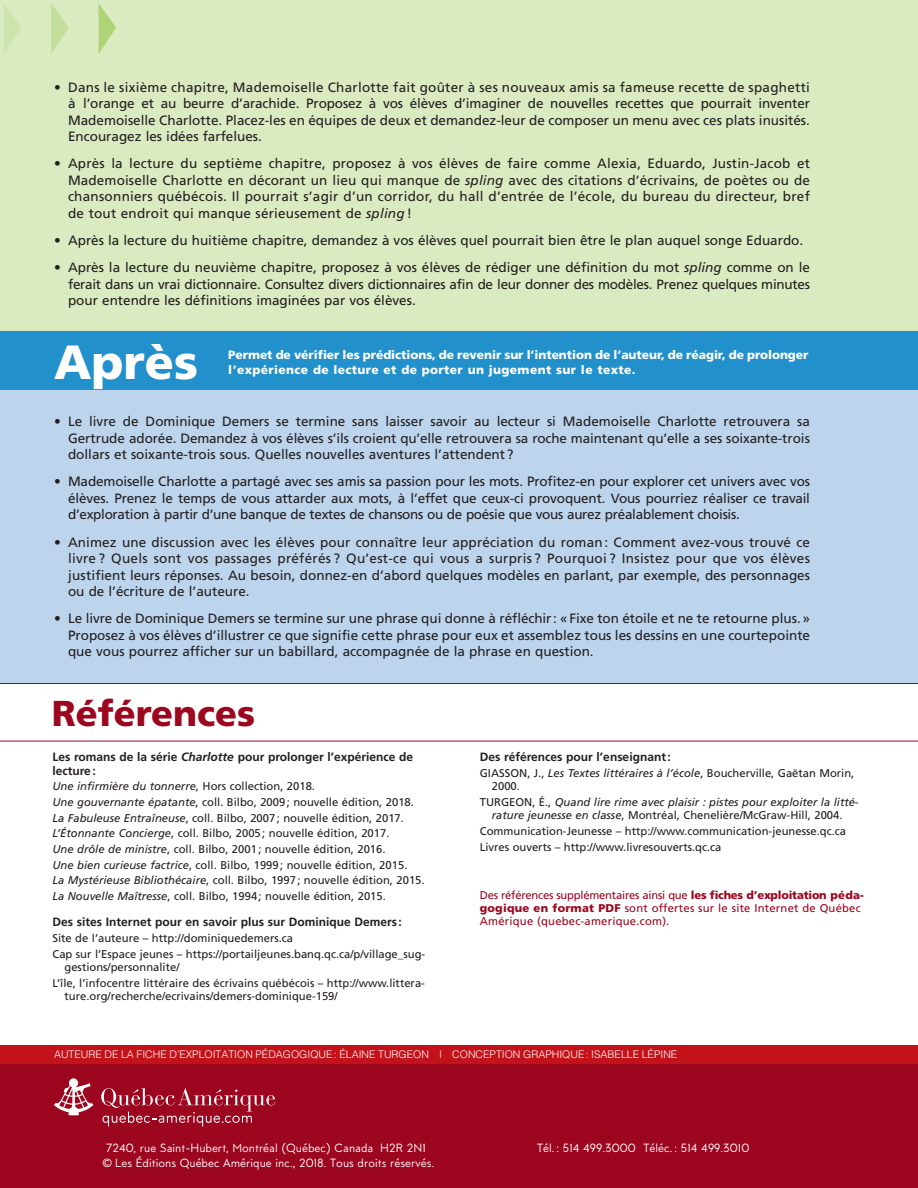
<style>
.page{position:relative;width:918px;height:1188px;background:#fff}
.page>*{position:absolute;margin:0;border:0;box-sizing:border-box;transform-origin:0 0}
.t1{font:900 48px "Frutiger";color:#fff}
.t2{font:900 36px "Frutiger";color:#9d061f}
.TexteCourantF{font:13.5px/16.5px "Frutiger";color:#231f20;text-align:justify}
.Reference_SousTitreF{font:700 12px/13.5px "Frutiger";color:#231f20}
.t3{font:12px "MTT Milano";letter-spacing:.005em;color:#fff}
.t4{font:900 12px/14.4px "Frutiger";letter-spacing:-.005em;color:#fff}
.ReferenceTexteF{font:11.25px/13.5px "Frutiger";color:#231f20}
.ReferenceTexteF-2{font:italic 11.25px/13.5px "Frutiger";color:#231f20;text-align:center}
.Reference_SupF{font:11.25px/12.8px "Frutiger";letter-spacing:.02em;color:#9d061f}
.t5{font:300 10.5px "Helvetica";color:#fff}
.s1{font-style:italic}
.s2{font-style:normal}
.s3{font-weight:900}
</style>
<div class="page">
<div style="left:0;top:0;width:918px;height:428px;background:#daeac1"></div>
<div style="left:0;top:379px;width:918px;height:316px;background:#bcd4ec"></div>
<div style="left:0;top:331px;width:918px;height:58px;background:#2290cb"></div>
<svg style="left:0;top:683px;width:918px;height:58px"></svg>
<svg style="left:4px;top:4px;width:17px;height:49px"></svg>
<svg style="left:51px;top:4px;width:18px;height:50px"></svg>
<svg style="left:99px;top:4px;width:17px;height:49px"></svg>
<div style="left:0;top:1054px;width:918px;height:134px;background:#9d061f"></div>
<div style="left:0;top:1045px;width:918px;height:18px;background:#c4121a"></div>
<svg style="left:54px;top:1078px;width:39px;height:37px"></svg>
<svg style="left:101px;top:1088px;width:174px;height:38px"></svg>
<p class="TexteCourantF" style="left:68px;top:78px;width:743px;text-indent:-14px">• Dans le sixième chapitre, Mademoiselle Charlotte fait goûter à ses nouveaux amis sa fameuse recette de spaghetti à l’orange et au beurre d’arachide. Proposez à vos élèves d’imaginer de nouvelles recettes que pourrait inventer Mademoiselle Charlotte. Placez-les en équipes de deux et demandez-leur de composer un menu avec ces plats inusités.<br>Encouragez les idées farfelues.</p>
<p class="TexteCourantF" style="left:68px;top:155px;width:743px;text-indent:-14px">• Après la lecture du septième chapitre, proposez à vos élèves de faire comme Alexia, Eduardo, Justin-Jacob et Mademoiselle Charlotte en décorant un lieu qui manque de <span class="s1">spling</span> avec des citations d’écrivains, de poètes ou de chansonniers québécois. Il pourrait s’agir d’un corridor, du hall d’entrée de l’école, du bureau du directeur, bref de tout endroit qui manque sérieusement de <span class="s1">spling</span> !</p>
<p class="TexteCourantF" style="left:54px;top:232px;width:751px">• Après la lecture du huitième chapitre, demandez à vos élèves quel pourrait bien être le plan auquel songe Eduardo.</p>
<p class="TexteCourantF" style="left:68px;top:259px;width:743px;text-indent:-14px">• Après la lecture du neuvième chapitre, proposez à vos élèves de rédiger une définition du mot <span class="s1">spling</span> comme on le ferait dans un vrai dictionnaire. Consultez divers dictionnaires afin de leur donner des modèles. Prenez quelques minutes pour entendre les définitions imaginées par vos élèves.</p>
<p class="t1" style="left:54px;top:333px;width:146px">Après</p>
<p class="t4" style="left:228px;top:348px;width:582px">Permet de vérifier les prédictions, de revenir sur l’intention de l’auteur, de réagir, de prolonger l’expérience de lecture et de porter un jugement sur le texte.</p>
<p class="TexteCourantF" style="left:68px;top:413px;width:743px;text-indent:-14px">• Le livre de Dominique Demers se termine sans laisser savoir au lecteur si Mademoiselle Charlotte retrouvera sa Gertrude adorée. Demandez à vos élèves s’ils croient qu’elle retrouvera sa roche maintenant qu’elle a ses soixante-trois dollars et soixante-trois sous. Quelles nouvelles aventures l’attendent?</p>
<p class="TexteCourantF" style="left:68px;top:473px;width:744px;text-indent:-14px">• Mademoiselle Charlotte a partagé avec ses amis sa passion pour les mots. Profitez-en pour explorer cet univers avec vos élèves. Prenez le temps de vous attarder aux mots, à l’effet que ceux-ci provoquent. Vous pourriez réaliser ce travail d’exploration à partir d’une banque de textes de chansons ou de poésie que vous aurez préalablement choisis.</p>
<p class="TexteCourantF" style="left:68px;top:534px;width:743px;text-indent:-14px">• Animez une discussion avec les élèves pour connaître leur appréciation du roman: Comment avez-vous trouvé ce livre ? Quels sont vos passages préférés ? Qu’est-ce qui vous a surpris ? Pourquoi ? Insistez pour que vos élèves justifient leurs réponses. Au besoin, donnez-en d’abord quelques modèles en parlant, par exemple, des personnages ou de l’écriture de l’auteure.</p>
<p class="TexteCourantF" style="left:68px;top:610px;width:744px;text-indent:-14px">• Le livre de Dominique Demers se termine sur une phrase qui donne à réfléchir: «Fixe ton étoile et ne te retourne plus.» Proposez à vos élèves d’illustrer ce que signifie cette phrase pour eux et assemblez tous les dessins en une courtepointe que vous pourrez afficher sur un babillard, accompagnée de la phrase en question.</p>
<p class="t2" style="left:52px;top:692px;width:205px">Références</p>
<p class="Reference_SousTitreF" style="left:52px;top:750px;width:362px">Les romans de la série <span class="s1">Charlotte</span> pour prolonger l’expérience de lecture:</p>
<p class="ReferenceTexteF-2" style="left:52px;top:779px;width:264px">Une infirmière du tonnerre<span class="s2">, Hors collection, 2018.</span></p>
<p class="ReferenceTexteF" style="left:52px;top:795px;width:363px"><span class="s1">Une gouvernante épatante</span>, coll. Bilbo, 2009; nouvelle édition, 2018.</p>
<p class="ReferenceTexteF" style="left:52px;top:811px;width:353px"><span class="s1">La Fabuleuse Entraîneuse</span>, coll. Bilbo, 2007; nouvelle édition, 2017.</p>
<p class="ReferenceTexteF" style="left:52px;top:826px;width:339px"><span class="s1">L’Étonnante Concierge</span>, coll. Bilbo, 2005; nouvelle édition, 2017.</p>
<p class="ReferenceTexteF" style="left:52px;top:842px;width:335px"><span class="s1">Une drôle de ministre</span>, coll. Bilbo, 2001; nouvelle édition, 2016.</p>
<p class="ReferenceTexteF" style="left:52px;top:858px;width:356px"><span class="s1">Une bien curieuse factrice</span>, coll. Bilbo, 1999; nouvelle édition, 2015.</p>
<p class="ReferenceTexteF" style="left:52px;top:873px;width:374px"><span class="s1">La Mystérieuse Bibliothécaire</span>, coll. Bilbo, 1997; nouvelle édition, 2015.</p>
<p class="ReferenceTexteF" style="left:52px;top:889px;width:335px"><span class="s1">La Nouvelle Maîtresse</span>, coll. Bilbo, 1994; nouvelle édition, 2015.</p>
<p class="Reference_SousTitreF" style="left:52px;top:915px;width:351px">Des sites Internet pour en savoir plus sur Dominique Demers :</p>
<p class="ReferenceTexteF" style="left:52px;top:931px;width:242px">Site de l’auteure – http://dominiquedemers.ca</p>
<p class="ReferenceTexteF" style="left:64px;top:947px;width:362px;text-indent:-12px">Cap sur l’Espace jeunes – https://portailjeunes.banq.qc.ca/p/village_sug&shy;gestions/personnalite/</p>
<p class="ReferenceTexteF" style="left:64px;top:976px;width:362px;text-indent:-12px">L’île, l’infocentre littéraire des écrivains québécois – http://www.littera&shy;ture.org/recherche/ecrivains/demers-dominique-159/</p>
<p class="Reference_SousTitreF" style="left:480px;top:750px;width:192px">Des références pour l’enseignant:</p>
<p class="ReferenceTexteF" style="left:492px;top:766px;width:364px;text-indent:-12px">GIASSON, J., <span class="s1">Les Textes littéraires à l’école</span>, Boucherville, Gaëtan Morin,<br>2000.</p>
<p class="ReferenceTexteF-2" style="left:480px;top:795px;width:380px"><span class="s2">TURGEON, É.,</span> Quand lire rime avec plaisir : pistes pour exploiter la litté&shy;rature jeunesse en classe<span class="s2">, Montréal, Chenelière/McGraw-Hill, 2004.</span></p>
<p class="ReferenceTexteF" style="left:480px;top:824px;width:368px">Communication-Jeunesse – http://www.communication-jeunesse.qc.ca</p>
<p class="ReferenceTexteF" style="left:480px;top:840px;width:243px">Livres ouverts – http://www.livresouverts.qc.ca</p>
<p class="Reference_SupF" style="left:480px;top:889px;width:386px">Des références supplémentaires ainsi que <span class="s3">les fiches d’exploitation péda&shy;gogique en format PDF</span> sont offertes sur le site Internet de Québec<br>Amérique (quebec-amerique.com).</p>
<p class="t5" style="left:54px;top:1048px;width:625px">AUTEURE DE LA FICHE D’EXPLOITATION PÉDAGOGIQUE: ÉLAINE TURGEON | CONCEPTION GRAPHIQUE: ISABELLE LÉPINE</p>
<p class="t3" style="left:106px;top:1141px;width:321px">7240, rue Saint-Hubert, Montréal (Québec) Canada H2R 2N1</p>
<p class="t3" style="left:537px;top:1141px;width:214px">Tél. : 514 499.3000 Téléc. : 514 499.3010</p>
<p class="t3" style="left:103px;top:1156px;width:333px">© Les Éditions Québec Amérique inc., 2018. Tous droits réservés.</p>
</div>
